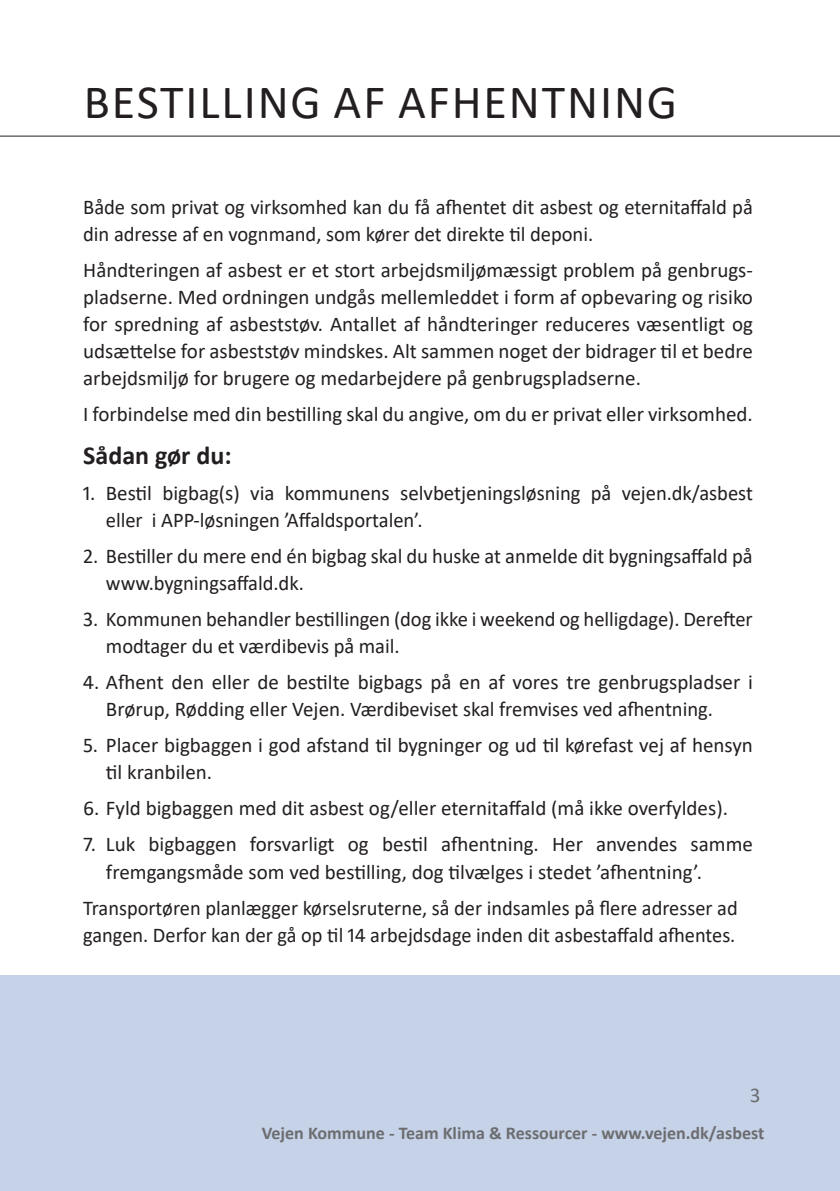
<style>
.page{position:relative;width:840px;height:1191px;background:#fff}
.page>*{position:absolute;margin:0;border:0;box-sizing:border-box;transform-origin:0 0}
.Overskrift_1{font:48px "Calibri";letter-spacing:.04em;color:#231f20}
.AV_Tekst{font:700 26px "Calibri";color:#231f20}
.AV_Tekst-2{font:21px/27px "Calibri";letter-spacing:-.005em;color:#231f20}
.Brødtekst{font:21px/27px "Calibri";color:#231f20}
.t1{font:21px "Calibri";color:#6c6d70}
.t2{font:700 18px "Calibri";color:#6c6d70}
</style>
<div class="page">
<div style="left:0;top:975px;width:839px;height:216px;background:#c6d2e7"></div>
<svg style="left:0;top:135px;width:839px;height:2px;background:#908e8e"></svg>
<p class="Overskrift_1" style="left:84px;top:69px;width:594px">BESTILLING AF AFHENTNING</p>
<p class="AV_Tekst-2" style="left:83px;top:193px;width:670px">Både som privat og virksomhed kan du få afhentet dit asbest og eternitaffald på din adresse af en vognmand, som kører det direkte til deponi.</p>
<p class="AV_Tekst-2" style="left:83px;top:256px;width:670px;text-align:justify">Håndteringen af asbest er et stort arbejdsmiljømæssigt problem på genbrugs&shy;pladserne. Med ordningen undgås mellemleddet i form af opbevaring og risiko for spredning af asbeststøv. Antallet af håndteringer reduceres væsentligt og udsættelse for asbeststøv mindskes. Alt sammen noget der bidrager til et bedre arbejdsmiljø for brugere og medarbejdere på genbrugspladserne.</p>
<p class="AV_Tekst-2" style="left:83px;top:400px;width:670px">I forbindelse med din bestilling skal du angive, om du er privat eller virksomhed.</p>
<p class="AV_Tekst" style="left:83px;top:437px;width:150px">Sådan gør du:</p>
<p class="AV_Tekst-2" style="left:106px;top:479px;width:648px;text-indent:-23px">1. Bestil bigbag(s) via kommunens selvbetjeningsløsning på vejen.dk/asbest eller i APP-løsningen ’Affaldsportalen’.</p>
<p class="AV_Tekst-2" style="left:106px;top:542px;width:648px;text-indent:-23px">2. Bestiller du mere end én bigbag skal du huske at anmelde dit bygningsaffald på www.bygningsaffald.dk.</p>
<p class="AV_Tekst-2" style="left:106px;top:605px;width:648px;text-indent:-23px">3. Kommunen behandler bestillingen (dog ikke i weekend og helligdage). Derefter modtager du et værdibevis på mail.</p>
<p class="AV_Tekst-2" style="left:106px;top:668px;width:648px;text-indent:-23px">4. Afhent den eller de bestilte bigbags på en af vores tre genbrugspladser i<br>Brørup, Rødding eller Vejen. Værdibeviset skal fremvises ved afhentning.</p>
<p class="AV_Tekst-2" style="left:106px;top:731px;width:648px;text-indent:-23px">5. Placer bigbaggen i god afstand til bygninger og ud til kørefast vej af hensyn til kranbilen.</p>
<p class="AV_Tekst-2" style="left:83px;top:794px;width:646px">6. Fyld bigbaggen med dit asbest og/eller eternitaffald (må ikke overfyldes).</p>
<p class="AV_Tekst-2" style="left:106px;top:830px;width:648px;text-indent:-23px">7. Luk bigbaggen forsvarligt og bestil afhentning. Her anvendes samme fremgangsmåde som ved bestilling, dog tilvælges i stedet ’afhentning’.</p>
<p class="Brødtekst" style="left:83px;top:893px;width:655px">Transportøren planlægger kørselsruterne, så der indsamles på flere adresser ad gangen. Derfor kan der gå op til 14 arbejdsdage inden dit asbestaffald afhentes.</p>
<p class="t1" style="left:749px;top:1080px;width:12px">3</p>
<p class="t2" style="left:262px;top:1120px;width:503px">Vejen Kommune - Team Klima &amp; Ressourcer - www.vejen.dk/asbest</p>
</div>
